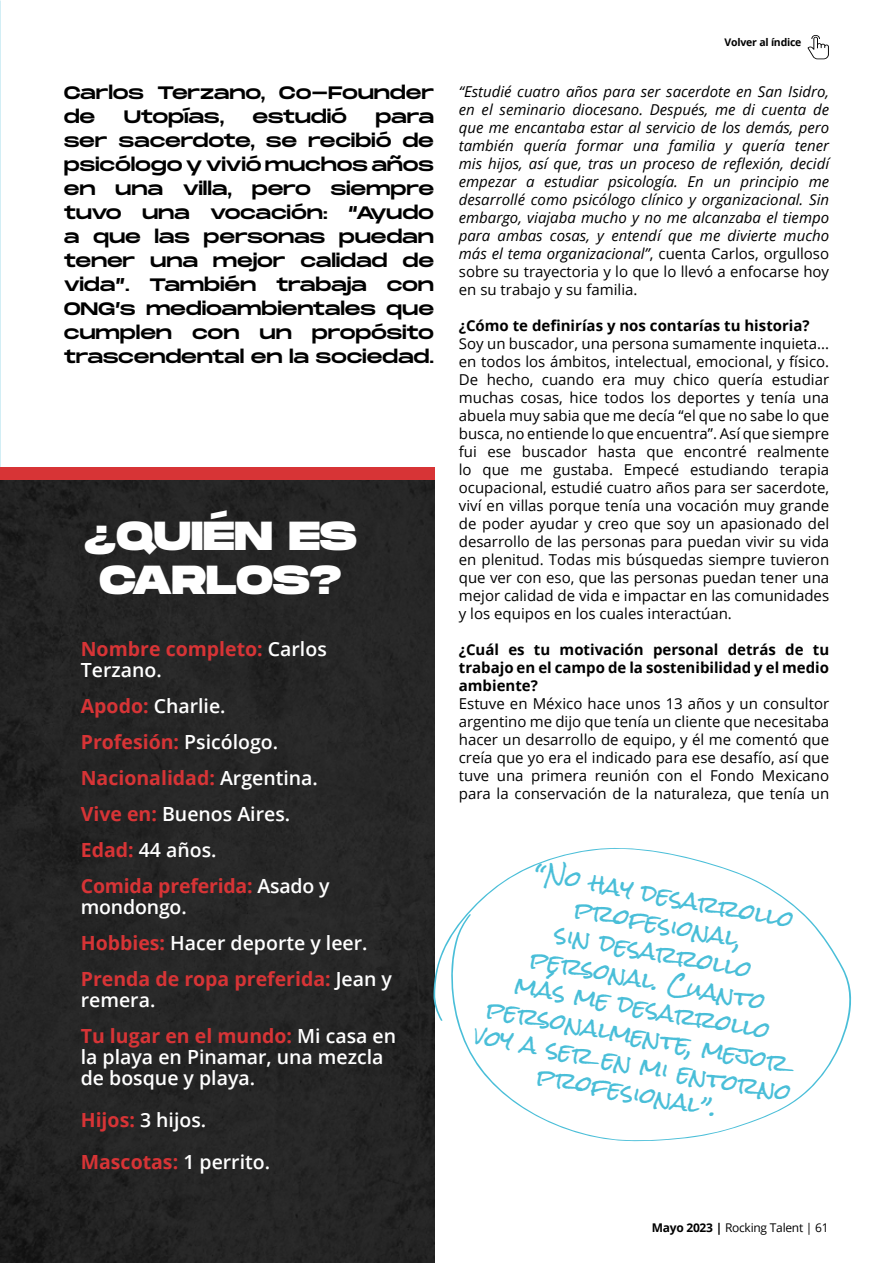
<style>
.page{position:relative;width:893px;height:1263px;background:#fff}
.page>*{position:absolute;margin:0;border:0;box-sizing:border-box;transform-origin:0 0}
.t1{font:800 40.5px/43.5px "Monument Extended";color:#fff;text-align:center}
.t2{font:22.5px/28.5px "Rock Salt";color:#49bed8;text-align:center}
.t3{font:700 19.5px/36px "Open Sans";color:#d73436}
.t4{font:600 19.5px/36px "Open Sans";color:#fff}
.t5{font:18px/24px "Monument Extended";letter-spacing:-.01em;color:#000}
.t6{font:15px/18px "Open Sans";color:#000;text-align:justify}
.t7{font:italic 15px/18px "Open Sans";color:#000;text-align:justify}
.t8{font:700 15px/18px "Open Sans";color:#000;text-align:justify}
.t9{font:12px "Open Sans";letter-spacing:-.02em;color:#000}
.t10{font:700 10.5px "Open Sans";letter-spacing:-.02em;color:#000}
.s1{font-weight:600;color:#fff}
.s2{font-weight:700;color:#d73436}
.s3{font-style:normal}
.s4{font-weight:700}
</style>
<div class="page">
<img style="left:0;top:0;width:1px;height:467px">
<div style="left:0;top:467px;width:434px;height:796px;background:#252525"></div>
<div style="left:0;top:467px;width:434px;height:13px;background:#d73436"></div>
<svg style="left:433px;top:846px;width:419px;height:295px"></svg>
<svg style="left:807px;top:35px;width:22px;height:24px"></svg>
<p class="t5" style="left:64px;top:81px;width:372px">Carlos Terzano, Co-Founder de</p>
<p class="t5" style="left:124px;top:105px;width:102px">Utopías,</p>
<p class="t5" style="left:253px;top:105px;width:96px">estudió</p>
<p class="t5" style="left:64px;top:105px;width:372px;text-align:justify;text-indent:312px">para ser sacerdote, se recibió de psicólogo y vivió muchos años en una villa, pero siempre tuvo una vocación: “Ayudo a que las personas puedan tener una mejor calidad de vida”. También trabaja con ONG’s medioambientales que cumplen con un propósito trascendental en la sociedad.</p>
<h1 class="t1" style="left:84px;top:513px;width:274px">¿QUIÉN ES<br>CARLOS?</h1>
<h3 class="t3" style="left:81px;top:638px;width:248px;line-height:21px">Nombre completo: <span class="s1">Carlos<br>Terzano.</span></h3>
<h3 class="t3" style="left:81px;top:688px;width:250px">Apodo: <span class="s1">Charlie.<br></span>Profesión: <span class="s1">Psicólogo.<br></span>Nacionalidad: <span class="s1">Argentina.<br></span>Vive en: <span class="s1">Buenos Aires.<br></span>Edad: <span class="s1">44 años.<br></span>Comida preferida: <span class="s1">Asado y</span></h3>
<h3 class="t4" style="left:81px;top:889px;width:313px">mondongo.<br><span class="s2">Hobbies:</span> Hacer deporte y leer.<br><span class="s2">Prenda de ropa preferida:</span> Jean y</h3>
<h3 class="t3" style="left:81px;top:982px;width:317px"><span class="s1">remera.<br></span>Tu lugar en el mundo: <span class="s1">Mi casa en</span></h3>
<h3 class="t4" style="left:81px;top:1046px;width:304px;line-height:21px">la playa en Pinamar, una mezcla de bosque y playa.</h3>
<h3 class="t4" style="left:81px;top:1099px;width:191px;line-height:42px"><span class="s2">Hijos:</span> 3 hijos.<br><span class="s2">Mascotas:</span> 1 perrito.</h3>
<p class="t10" style="left:725px;top:35px;width:78px">Volver al índice</p>
<p class="t7" style="left:459px;top:82px;width:372px">“Estudié cuatro años para ser sacerdote en San Isidro, en el seminario diocesano. Después, me di cuenta de que me encantaba estar al servicio de los demás, pero también quería formar una familia y quería tener mis hijos, así que, tras un proceso de reflexión, decidí empezar a estudiar psicología. En un principio me desarrollé como psicólogo clínico y organizacional. Sin embargo, viajaba mucho y no me alcanzaba el tiempo para ambas cosas, y entendí que me divierte mucho más el tema organizacional”<span class="s3">, cuenta Carlos, orgulloso sobre su trayectoria y lo que lo llevó a enfocarse hoy en su trabajo y su familia.</span></p>
<p class="t8" style="left:459px;top:316px;width:352px">¿Cómo te definirías y nos contarías tu historia?</p>
<p class="t6" style="left:459px;top:334px;width:372px">Soy un buscador, una persona sumamente inquieta... en todos los ámbitos, intelectual, emocional, y físico.<br>De hecho, cuando era muy chico quería estudiar muchas cosas, hice todos los deportes y tenía una abuela muy sabia que me decía “el que no sabe lo que busca, no entiende lo que encuentra”. Así que siempre fui ese buscador hasta que encontré realmente lo que me gustaba. Empecé estudiando terapia ocupacional, estudié cuatro años para ser sacerdote, viví en villas porque tenía una vocación muy grande de poder ayudar y creo que soy un apasionado del desarrollo de las personas para puedan vivir su vida en plenitud. Todas mis búsquedas siempre tuvieron que ver con eso, que las personas puedan tener una mejor calidad de vida e impactar en las comunidades y los equipos en los cuales interactúan.</p>
<p class="t8" style="left:459px;top:640px;width:372px">¿Cuál es tu motivación personal detrás de tu trabajo en el campo de la sostenibilidad y el medio ambiente?</p>
<p class="t6" style="left:459px;top:694px;width:372px">Estuve en México hace unos 13 años y un consultor argentino me dijo que tenía un cliente que necesitaba hacer un desarrollo de equipo, y él me comentó que creía que yo era el indicado para ese desafío, así que tuve una primera reunión con el Fondo Mexicano para la conservación de la naturaleza, que tenía un</p>
<h2 class="t2" style="left:506px;top:855px;width:324px;rotate:10deg">“No hay desarrollo profesional,<br>sin desarrollo personal. Cuanto<br>más me desarrollo personalmente, mejor voy a ser en mi entorno profesional”.</h2>
<p class="t9" style="left:652px;top:1220px;width:179px"><span class="s4">Mayo 2023 |</span> Rocking Talent | 61</p>
</div>
